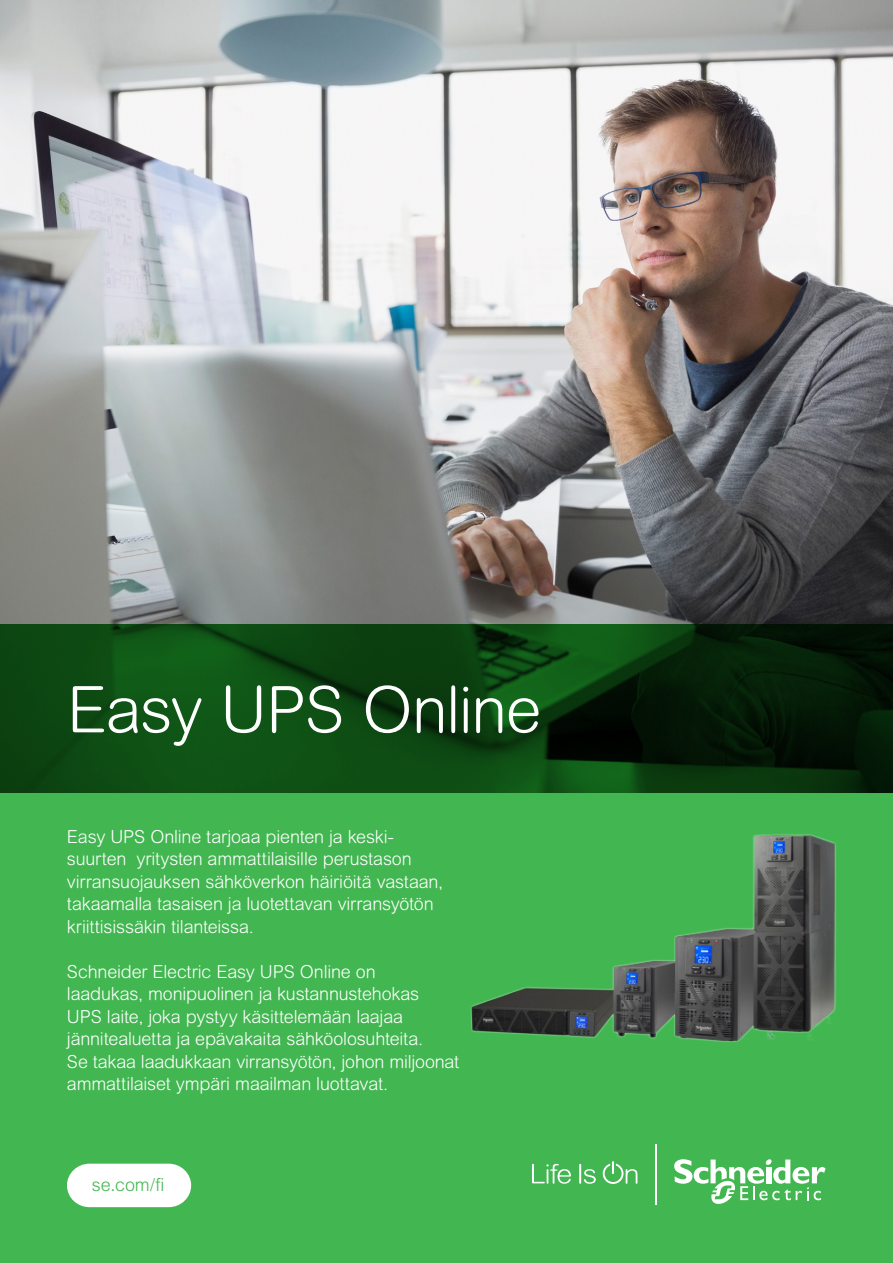
<style>
.page{position:relative;width:893px;height:1263px;background:#fff}
.page>*{position:absolute;margin:0;border:0;box-sizing:border-box;transform-origin:0 0}
.Cover_Headline{font:300 64.5px "Arial Rounded MT Std";letter-spacing:-.02em;color:#fff}
.Cover_Subheadline{font:300 18px/22.5px "Arial Rounded MT Pro";letter-spacing:-.01em;color:#fff}
.Cover_Capsule{font:300 18px "Arial MT Std";color:#42b751}
</style>
<div class="page">
<img style="left:0;top:0;width:893px;height:624px">
<div style="left:0;top:793px;width:893px;height:470px;background:#42b751"></div>
<svg style="left:0;top:624px;width:893px;height:169px;background:#0a3c0f"></svg>
<svg style="left:67px;top:1164px;width:124px;height:43px;background:#f0f9f2"></svg>
<svg style="left:532px;top:1164px;width:39px;height:20px"></svg>
<svg style="left:579px;top:1164px;width:17px;height:20px"></svg>
<svg style="left:603px;top:1161px;width:34px;height:23px"></svg>
<svg style="left:674px;top:1159px;width:151px;height:45px"></svg>
<hr style="left:655px;top:1144px;width:1px;height:60px;background:#fff">
<img style="left:470px;top:834px;width:366px;height:209px">
<p class="Cover_Headline" style="left:67px;top:672px;width:476px">Easy UPS Online</p>
<p class="Cover_Subheadline" style="left:67px;top:826px;width:378px">Easy UPS Online tarjoaa pienten ja keski&shy;suurten yritysten ammattilaisille perustason virransuojauksen sähköverkon häiriöitä vastaan, takaamalla tasaisen ja luotettavan virransyötön kriittisissäkin tilanteissa.</p>
<p class="Cover_Subheadline" style="left:67px;top:961px;width:310px">Schneider Electric Easy UPS Online on</p>
<p class="Cover_Subheadline" style="left:67px;top:983px;width:394px">laadukas, monipuolinen ja kustannustehokas<br>UPS laite, joka pystyy käsittelemään laajaa jännitealuetta ja epävakaita sähköolosuhteita.<br>Se takaa laadukkaan virransyötön, johon miljoonat ammattilaiset ympäri maailman luottavat.</p>
<p class="Cover_Capsule" style="left:92px;top:1174px;width:74px">se.com/fi</p>
</div>
